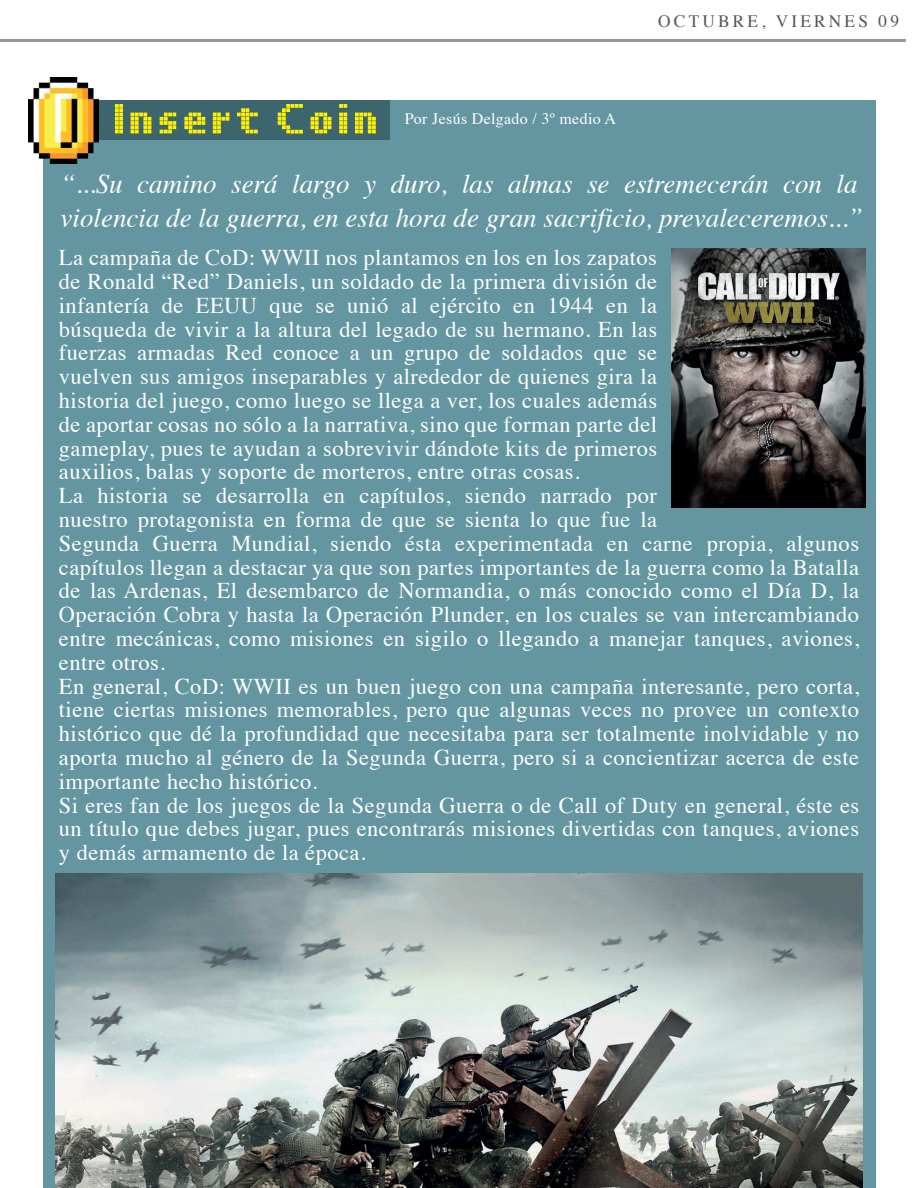
<style>
.page{position:relative;width:918px;height:1188px;background:#fff}
.page>*{position:absolute;margin:0;border:0;box-sizing:border-box;transform-origin:0 0}
.t1{font:italic 27px/33.3px "Times";color:#fff}
.t2{font:22.5px/23.9px "Times";letter-spacing:.02em;color:#fff}
.t3{font:17.4px "Times";letter-spacing:.18em;color:#57585a}
.t4{font:16.05px "Times";letter-spacing:.02em;color:#fff}
</style>
<div class="page">
<div style="left:43px;top:100px;width:832px;height:1088px;background:#6396a1"></div>
<hr style="left:0;top:39px;width:906px;height:3px;background:#939598">
<img style="left:671px;top:248px;width:194px;height:259px">
<div style="left:98px;top:100px;width:292px;height:40px;background:#3d656d"></div>
<svg style="left:115px;top:104px;width:8px;height:29px"></svg>
<svg style="left:131px;top:113px;width:20px;height:20px"></svg>
<svg style="left:160px;top:113px;width:16px;height:20px"></svg>
<svg style="left:184px;top:113px;width:21px;height:20px"></svg>
<svg style="left:213px;top:113px;width:16px;height:20px"></svg>
<svg style="left:237px;top:108px;width:21px;height:25px"></svg>
<svg style="left:278px;top:104px;width:25px;height:30px"></svg>
<svg style="left:311px;top:113px;width:20px;height:20px"></svg>
<svg style="left:339px;top:104px;width:8px;height:29px"></svg>
<svg style="left:355px;top:113px;width:21px;height:20px"></svg>
<img style="left:28px;top:78px;width:70px;height:86px">
<img style="left:55px;top:873px;width:808px;height:315px">
<p class="t4" style="left:405px;top:104px;width:213px">Por Jesús Delgado / 3º medio A</p>
<p class="t3" style="left:658px;top:5px;width:242px">OCTUBRE, VIERNES 09</p>
<p class="t1" style="left:61px;top:166px;width:804px">“...Su camino será largo y duro, las almas se estremecerán con la violencia de la guerra, en esta hora de gran sacrificio, prevaleceremos...”</p>
<p class="t2" style="left:59px;top:244px;width:802px">La campaña de CoD: WWII nos plantamos en los en los zapatos<br>de Ronald “Red” Daniels, un soldado de la primera división de<br>infantería de EEUU que se unió al ejército en 1944 en la<br>búsqueda de vivir a la altura del legado de su hermano. En las<br>fuerzas armadas Red conoce a un grupo de soldados que se<br>vuelven sus amigos inseparables y alrededor de quienes gira la<br>historia del juego, como luego se llega a ver, los cuales además<br>de aportar cosas no sólo a la narrativa, sino que forman parte del<br>gameplay, pues te ayudan a sobrevivir dándote kits de primeros<br>auxilios, balas y soporte de morteros, entre otras cosas.<br>La historia se desarrolla en capítulos, siendo narrado por<br>nuestro protagonista en forma de que se sienta lo que fue la<br>Segunda Guerra Mundial, siendo ésta experimentada en carne propia, algunos capítulos llegan a destacar ya que son partes importantes de la guerra como la Batalla de las Ardenas, El desembarco de Normandia, o más conocido como el Día D, la Operación Cobra y hasta la Operación Plunder, en los cuales se van intercambiando entre mecánicas, como misiones en sigilo o llegando a manejar tanques, aviones, entre otros.<br>En general, CoD: WWII es un buen juego con una campaña interesante, pero corta, tiene ciertas misiones memorables, pero que algunas veces no provee un contexto histórico que dé la profundidad que necesitaba para ser totalmente inolvidable y no aporta mucho al género de la Segunda Guerra, pero si a concientizar acerca de este importante hecho histórico.<br>Si eres fan de los juegos de la Segunda Guerra o de Call of Duty en general, éste es un título que debes jugar, pues encontrarás misiones divertidas con tanques, aviones y demás armamento de la época.</p>
</div>
